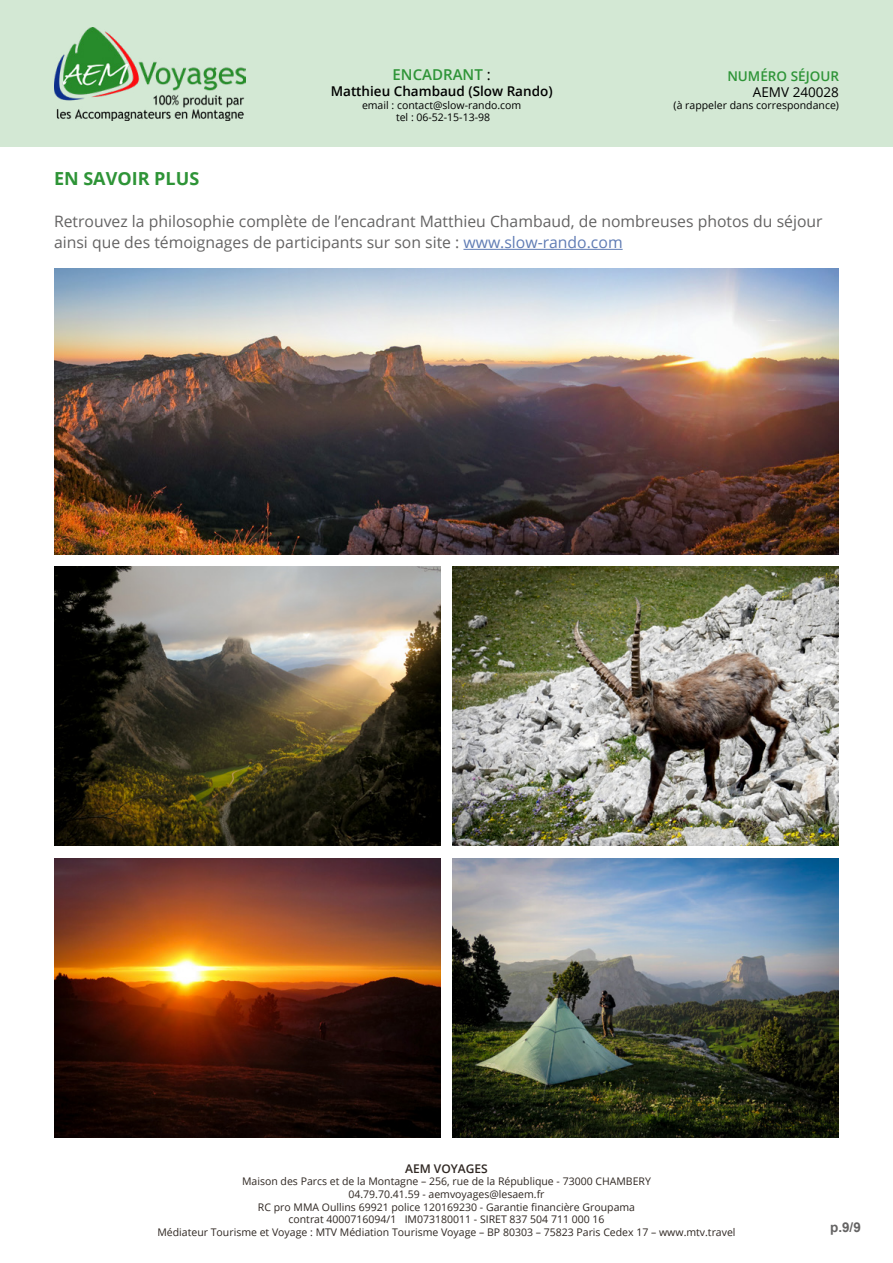
<style>
.page{position:relative;width:893px;height:1263px;background:#fff}
.page>*{position:absolute;margin:0;border:0;box-sizing:border-box;transform-origin:0 0}
.Titre_1__le_bon{font:700 18px "Open Sans";color:#2e9437}
.Style_de_paragraphe{font:15.75px/21px "Open Sans";color:#646363}
.t1{font:600 15px "Open Sans";color:#2e9437}
.t2{font:600 13.5px "Open Sans";color:#000}
.t3{font:600 13.5px "Open Sans";color:#2e9437}
.t4{font:13.5px "Open Sans";color:#000}
.t5{font:700 13.5px "Arial";color:#646363}
.t6{font:600 12px "Open Sans";color:#2f2722}
.t7{font:10.5px/12.6px "Open Sans";color:#2f2722;text-align:center}
.t8{font:10.5px/12.6px "Open Sans";color:#000;text-align:center}
.s1{font-weight:400;color:#000}
.s2{color:#607cb4}
</style>
<div class="page">
<div style="left:0;top:0;width:893px;height:147px;background:#d3e8d4"></div>
<img style="left:54px;top:28px;width:191px;height:93px">
<hr style="left:463px;top:249px;width:160px;height:1px;background:#607cb4">
<img style="left:54px;top:567px;width:386px;height:279px">
<img style="left:54px;top:859px;width:386px;height:279px">
<img style="left:453px;top:859px;width:386px;height:279px">
<img style="left:453px;top:567px;width:386px;height:279px">
<img style="left:54px;top:269px;width:785px;height:286px">
<h3 class="t1" style="left:393px;top:64px;width:100px">ENCADRANT <span class="s1">:</span></h3>
<p class="t2" style="left:331px;top:82px;width:223px">Matthieu Chambaud (Slow Rando)</p>
<p class="t8" style="left:362px;top:98px;width:161px">email : contact@slow-rando.com tel : 06-52-15-13-98</p>
<p class="t3" style="left:727px;top:67px;width:113px">NUMÉRO SÉJOUR</p>
<p class="t4" style="left:753px;top:83px;width:88px">AEMV 240028</p>
<p class="t8" style="left:674px;top:99px;width:167px">(à rappeler dans correspondance)</p>
<p class="Titre_1__le_bon" style="left:54px;top:165px;width:147px">EN SAVOIR PLUS</p>
<p class="Style_de_paragraphe" style="left:54px;top:211px;width:770px">Retrouvez la philosophie complète de l’encadrant Matthieu Chambaud, de nombreuses photos du séjour ainsi que des témoignages de participants sur son site : <span class="s2">www.slow-rando.com</span></p>
<p class="t6" style="left:405px;top:1160px;width:84px">AEM VOYAGES</p>
<p class="t7" style="left:157px;top:1175px;width:580px">Maison des Parcs et de la Montagne – 256, rue de la République - 73000 CHAMBERY<br>04.79.70.41.59 - aemvoyages@lesaem.fr<br>RC pro MMA Oullins 69921 police 120169230 - Garantie financière Groupama<br>contrat 4000716094/1 IM073180011 - SIRET 837 504 711 000 16<br>Médiateur Tourisme et Voyage : MTV Médiation Tourisme Voyage – BP 80303 – 75823 Paris Cedex 17 – www.mtv.travel</p>
<p class="t5" style="left:830px;top:1217px;width:32px">p.9/9</p>
</div>
